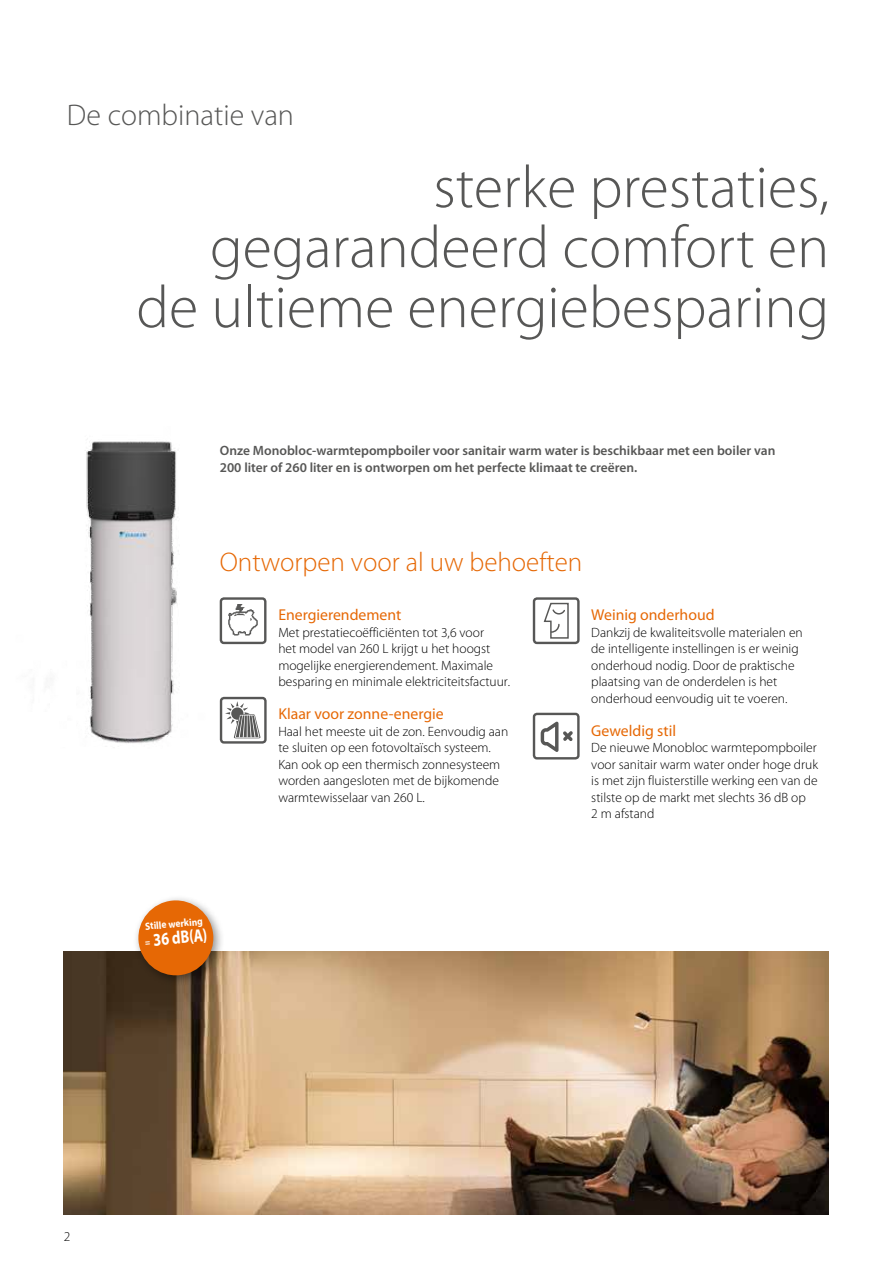
<style>
.page{position:relative;width:893px;height:1263px;background:#fff}
.page>*{position:absolute;margin:0;border:0;box-sizing:border-box;transform-origin:0 0}
.t1{font:300 60px/60px "Myriad Pro";color:#575756;text-align:right}
.t2{font:300 30px "Myriad Pro";color:#575756}
.t3{font:300 27px "Myriad Pro";color:#e66805}
.t4{font:700 18px "Myriad Pro";color:#fff;scale:.8 1}
.t5{font:15.75px "Myriad Pro";color:#e66805}
.t6{font:300 13.5px/16.5px "Myriad Pro";color:#000}
.t7{font:600 13.5px/16.5px "Myriad Pro";color:#575756}
.t8{font:700 10.5px "Myriad Pro";color:#fff;scale:.9 1}
.s1{font-size:10.5px}
</style>
<div class="page">
<img style="left:64px;top:952px;width:764px;height:262px">
<div style="left:220px;top:597px;width:46px;height:47px;border:2px solid #575756;border-radius:3px"></div>
<img style="left:245px;top:609px;width:13px;height:26px">
<div style="left:533px;top:713px;width:47px;height:46px;border:2px solid #575756;border-radius:3px"></div>
<svg style="left:544px;top:603px;width:25px;height:36px"></svg>
<div style="left:533px;top:597px;width:47px;height:47px;border:2px solid #575756;border-radius:3px"></div>
<div style="left:220px;top:697px;width:47px;height:47px;border:2px solid #575756;border-radius:3px"></div>
<svg style="left:245px;top:707px;width:15px;height:31px"></svg>
<svg style="left:541px;top:722px;width:32px;height:30px"></svg>
<div style="left:133px;top:894px;width:92px;height:93px;background:#000;opacity:.45"></div>
<svg style="left:137px;top:899px;width:78px;height:78px;background:#d2752b"></svg>
<img style="left:86px;top:441px;width:159px;height:303px">
<h2 class="t2" style="left:67px;top:99px;width:229px">De combinatie van</h2>
<h1 class="t1" style="left:136px;top:158px;width:694px">sterke prestaties, gegarandeerd comfort en de ultieme energiebesparing</h1>
<p class="t7" style="left:220px;top:442px;width:557px">Onze Monobloc-warmtepompboiler voor sanitair warm water is beschikbaar met een boiler van<br>200 liter of 260 liter en is ontworpen om het perfecte klimaat te creëren.</p>
<h3 class="t3" style="left:220px;top:547px;width:364px">Ontworpen voor al uw behoeften</h3>
<p class="t5" style="left:278px;top:605px;width:125px">Energierendement</p>
<p class="t6" style="left:278px;top:624px;width:233px">Met prestatiecoëfficiënten tot 3,6 voor<br>het model van 260 L krijgt u het hoogst mogelijke energierendement. Maximale besparing en minimale elektriciteitsfactuur.</p>
<p class="t5" style="left:278px;top:704px;width:167px">Klaar voor zonne-energie</p>
<p class="t6" style="left:278px;top:723px;width:231px">Haal het meeste uit de zon. Eenvoudig aan te sluiten op een fotovoltaïsch systeem.<br>Kan ook op een thermisch zonnesysteem worden aangesloten met de bijkomende warmtewisselaar van 260 L.</p>
<p class="t5" style="left:591px;top:605px;width:125px">Weinig onderhoud</p>
<p class="t6" style="left:591px;top:624px;width:213px">Dankzij de kwaliteitsvolle materialen en de intelligente instellingen is er weinig onderhoud nodig. Door de praktische plaatsing van de onderdelen is het onderhoud eenvoudig uit te voeren.</p>
<p class="t5" style="left:591px;top:721px;width:86px">Geweldig stil</p>
<p class="t6" style="left:591px;top:739px;width:228px">De nieuwe Monobloc warmtepompboiler voor sanitair warm water onder hoge druk is met zijn fluisterstille werking een van de stilste op de markt met slechts 36 dB op<br>2 m afstand</p>
<p class="t8" style="left:145px;top:919px;width:66px;rotate:-5deg">Stille werking</p>
<h3 class="t4" style="left:144px;top:928px;width:80px;rotate:-5deg"><span class="s1">=</span> 36 dB(A)</h3>
<p class="t6" style="left:64px;top:1228px;width:8px">2</p>
</div>
